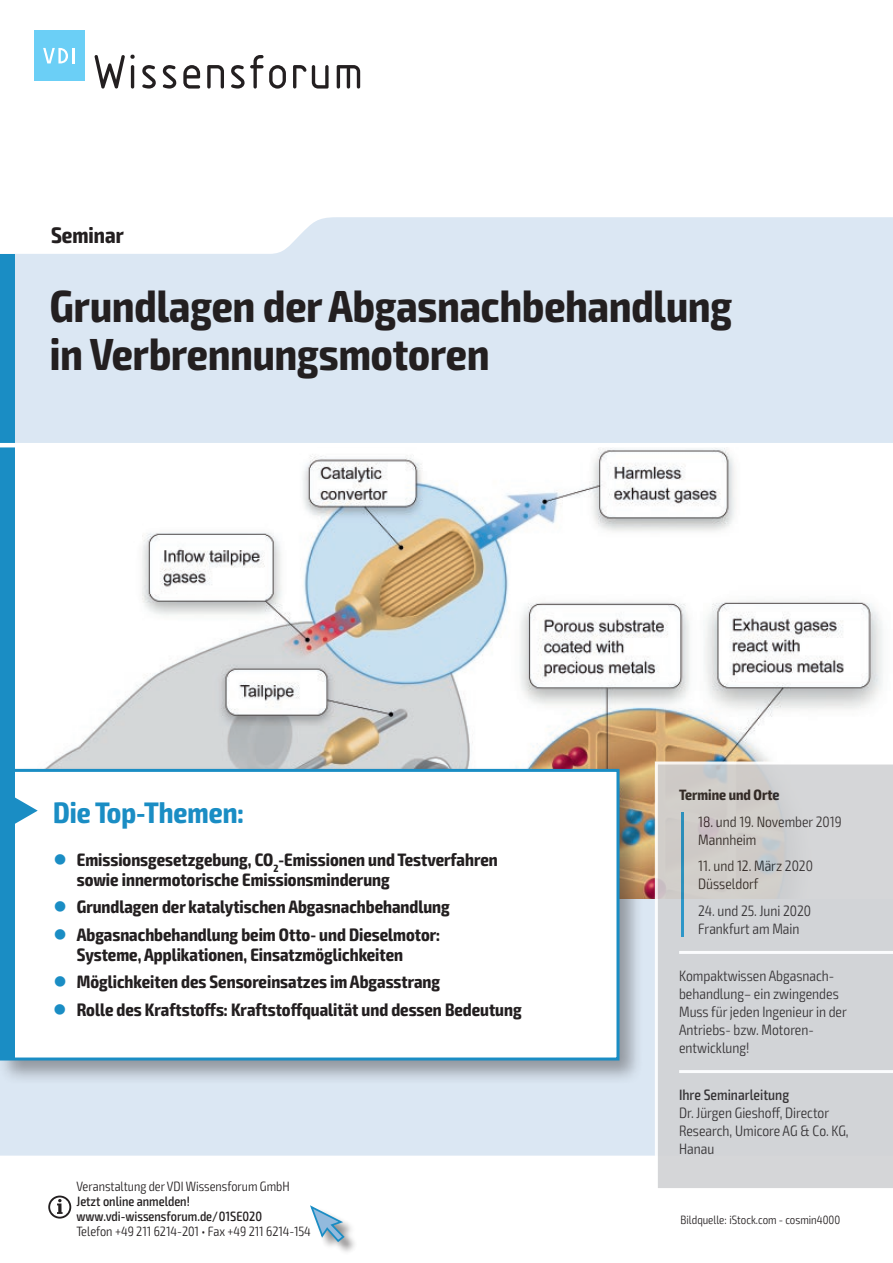
<style>
.page{position:relative;width:893px;height:1263px;background:#fff}
.page>*{position:absolute;margin:0;border:0;box-sizing:border-box;transform-origin:0 0}
.t1{font:700 condensed 45px/48px "Exo 2";color:#231f20}
.t2{font:700 condensed 29.7px "Exo 2";color:#1a8dc4}
.t3{font:700 condensed 22.5px "Exo 2";color:#231f20}
.t4{font:700 condensed 18px/19.5px "Exo 2";color:#231f20}
.t5{font:300 condensed 15px/18px "Exo 2";color:#231f20}
.t6{font:500 condensed 15px "Exo 2";color:#231f20}
.t7{font:700 condensed 15px "Exo 2";color:#231f20}
.t8{font:300 condensed 13.5px "Exo 2";color:#231f20}
.t9{font:500 condensed 13.5px/15px "Exo 2";color:#231f20}
.t10{font:300 condensed 12px "Exo 2";color:#231f20}
.s1{color:#1a8dc4}
</style>
<div class="page">
<div style="left:0;top:217px;width:893px;height:938px;background:#dbe7f3"></div>
<img style="left:14px;top:447px;width:879px;height:451px">
<div style="left:0;top:765px;width:644px;height:320px;background:#231f20;opacity:.4"></div>
<div style="left:2px;top:770px;width:616px;height:289px;background:#fff"></div>
<div style="left:3px;top:772px;width:11px;height:285px;background:#1a8dc4"></div>
<div style="left:0;top:769px;width:619px;height:291px;border:3px solid #1a8dc4"></div>
<svg style="left:14px;top:796px;width:24px;height:29px"></svg>
<div style="left:0;top:254px;width:14px;height:519px;background:#1a8dc4"></div>
<div style="left:311px;top:1206px;width:47px;height:49px;background:#231f20;opacity:.5"></div>
<svg style="left:310px;top:1205px;width:36px;height:38px"></svg>
<hr style="left:0;top:443px;width:893px;height:4px;background:#fff">
<svg style="left:655px;top:761px;width:238px;height:427px;background:#d2d4d5"></svg>
<svg style="left:48px;top:1195px;width:23px;height:23px"></svg>
<svg style="left:94px;top:54px;width:41px;height:35px"></svg>
<svg style="left:142px;top:65px;width:14px;height:24px"></svg>
<svg style="left:163px;top:65px;width:13px;height:24px"></svg>
<svg style="left:183px;top:65px;width:17px;height:24px"></svg>
<svg style="left:207px;top:65px;width:17px;height:24px"></svg>
<svg style="left:231px;top:55px;width:55px;height:34px"></svg>
<svg style="left:293px;top:65px;width:36px;height:24px"></svg>
<svg style="left:337px;top:65px;width:23px;height:24px"></svg>
<div style="left:34px;top:30px;width:50px;height:51px;background:#6bcff6"></div>
<svg style="left:43px;top:48px;width:31px;height:15px"></svg>
<p class="t3" style="left:51px;top:221px;width:74px">Seminar</p>
<h1 class="t1" style="left:50px;top:283px;width:684px">Grundlagen der Abgasnachbehandlung in Verbrennungsmotoren</h1>
<h2 class="t2" style="left:53px;top:794px;width:192px">Die Top-Themen:</h2>
<p class="t4" style="left:77px;top:850px;width:422px;text-indent:-23px"><span class="s1">●</span> Emissionsgesetzgebung, CO<sub>2</sub>-Emissionen und Testverfahren sowie innermotorische Emissionsminderung</p>
<p class="t4" style="left:53px;top:898px;width:398px"><span class="s1">●</span> Grundlagen der katalytischen Abgasnachbehandlung</p>
<p class="t4" style="left:77px;top:925px;width:365px;text-indent:-23px"><span class="s1">●</span> Abgasnachbehandlung beim Otto- und Dieselmotor:<br>Systeme, Applikationen, Einsatzmöglichkeiten</p>
<p class="t4" style="left:53px;top:973px;width:388px"><span class="s1">●</span> Möglichkeiten des Sensoreinsatzes im Abgasstrang</p>
<p class="t4" style="left:53px;top:1000px;width:470px"><span class="s1">●</span> Rolle des Kraftstoffs: Kraftstoffqualität und dessen Bedeutung</p>
<p class="t8" style="left:77px;top:1178px;width:215px">Veranstaltung der VDI Wissensforum GmbH</p>
<p class="t9" style="left:77px;top:1194px;width:187px">Jetzt online anmelden! www.vdi-wissensforum.de/01SE020</p>
<p class="t8" style="left:77px;top:1223px;width:236px">Telefon +49 211 6214-201 • Fax +49 211 6214-154</p>
<p class="t7" style="left:679px;top:786px;width:102px">Termine und Orte</p>
<p class="t5" style="left:698px;top:813px;width:145px">18. und 19. November 2019<br>Mannheim</p>
<p class="t5" style="left:698px;top:857px;width:116px">11. und 12. März 2020<br>Düsseldorf</p>
<p class="t5" style="left:698px;top:902px;width:114px">24. und 25. Juni 2020<br>Frankfurt am Main</p>
<p class="t5" style="left:679px;top:967px;width:169px">Kompaktwissen Abgasnach&shy;behandlung– ein zwingendes<br>Muss für jeden Ingenieur in der<br>Antriebs- bzw. Motoren&shy;entwicklung!</p>
<p class="t6" style="left:679px;top:1086px;width:112px">Ihre Seminarleitung</p>
<p class="t5" style="left:679px;top:1104px;width:171px">Dr. Jürgen Gieshoff, Director<br>Research, Umicore AG &amp; Co. KG,<br>Hanau</p>
<p class="t10" style="left:681px;top:1212px;width:161px">Bildquelle: iStock.com - cosmin4000</p>
</div>
